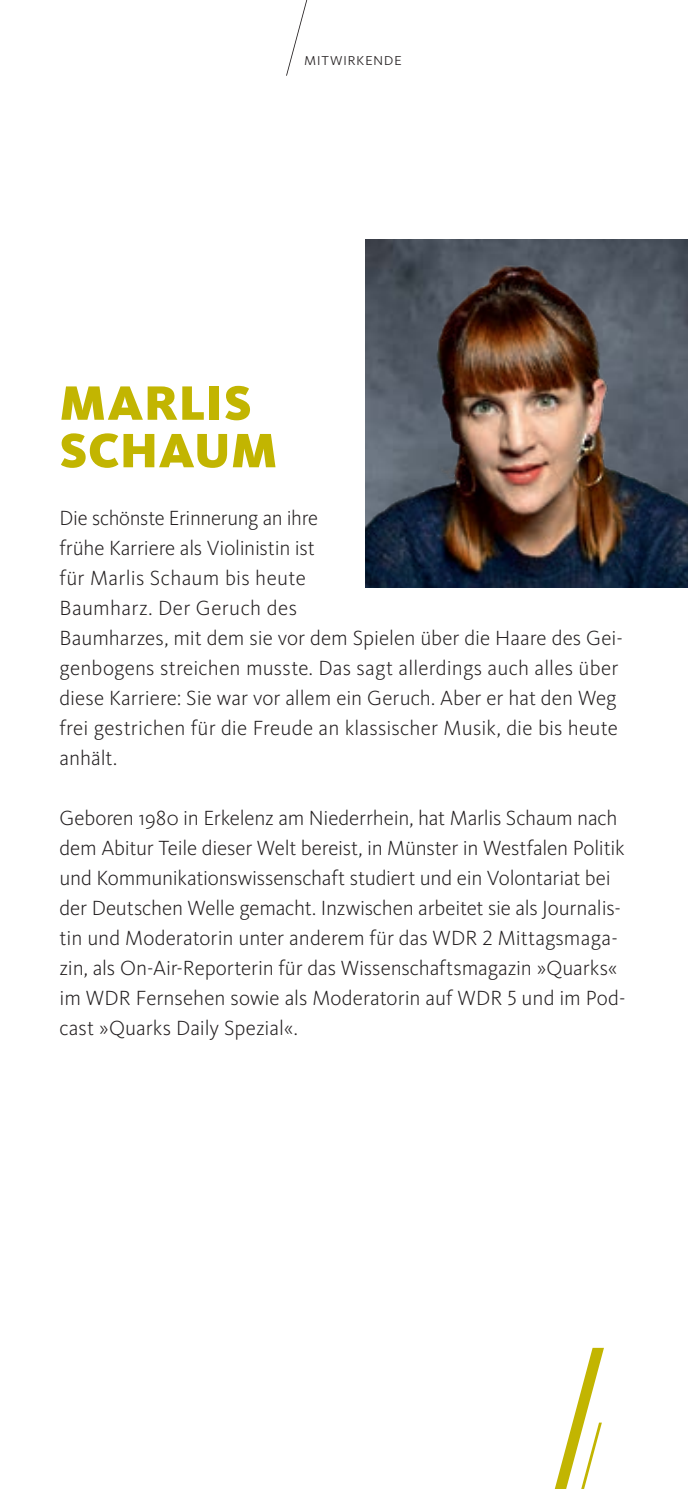
<style>
.page{position:relative;width:688px;height:1489px;background:#fff}
.page>*{position:absolute;margin:0;border:0;box-sizing:border-box;transform-origin:0 0}
.t1{font:900 50px/47.5px "WDR Sans";letter-spacing:.015em;color:#c2b501}
.t2{font:300 21.25px/30px "WDR Sans";letter-spacing:-.005em;color:#231f20}
.t3{font:300 17.5px "WDR Sans";letter-spacing:.03em;color:#231f20}
</style>
<div class="page">
<img style="left:366px;top:240px;width:321px;height:347px">
<svg style="left:555px;top:1347px;width:48px;height:141px"></svg>
<svg style="left:286px;top:0;width:21px;height:76px"></svg>
<p class="t3" style="left:304px;top:49px;width:99px">mitwirkende</p>
<h1 class="t1" style="left:60px;top:379px;width:219px">MARLIS<br>SCHAUM</h1>
<p class="t2" style="left:60px;top:502px;width:564px">Die schönste Erinnerung an ihre<br>frühe Karriere als Violinistin ist<br>für Marlis Schaum bis heute<br>Baumharz. Der Geruch des<br>Baumharzes, mit dem sie vor dem Spielen über die Haare des Gei&shy;genbogens streichen musste. Das sagt allerdings auch alles über diese Karriere: Sie war vor allem ein Geruch. Aber er hat den Weg frei gestrichen für die Freude an klassischer Musik, die bis heute anhält.</p>
<p class="t2" style="left:60px;top:802px;width:567px">Geboren 1980 in Erkelenz am Niederrhein, hat Marlis Schaum nach dem Abitur Teile dieser Welt bereist, in Münster in Westfalen Politik und Kommunikationswissenschaft studiert und ein Volontariat bei der Deutschen Welle gemacht. Inzwischen arbeitet sie als Journalis&shy;tin und Moderatorin unter anderem für das WDR 2 Mittagsmaga&shy;zin, als On-Air-Reporterin für das Wissenschaftsmagazin »Quarks« im WDR Fernsehen sowie als Moderatorin auf WDR 5 und im Pod&shy;cast »Quarks Daily Spezial«.</p>
</div>
